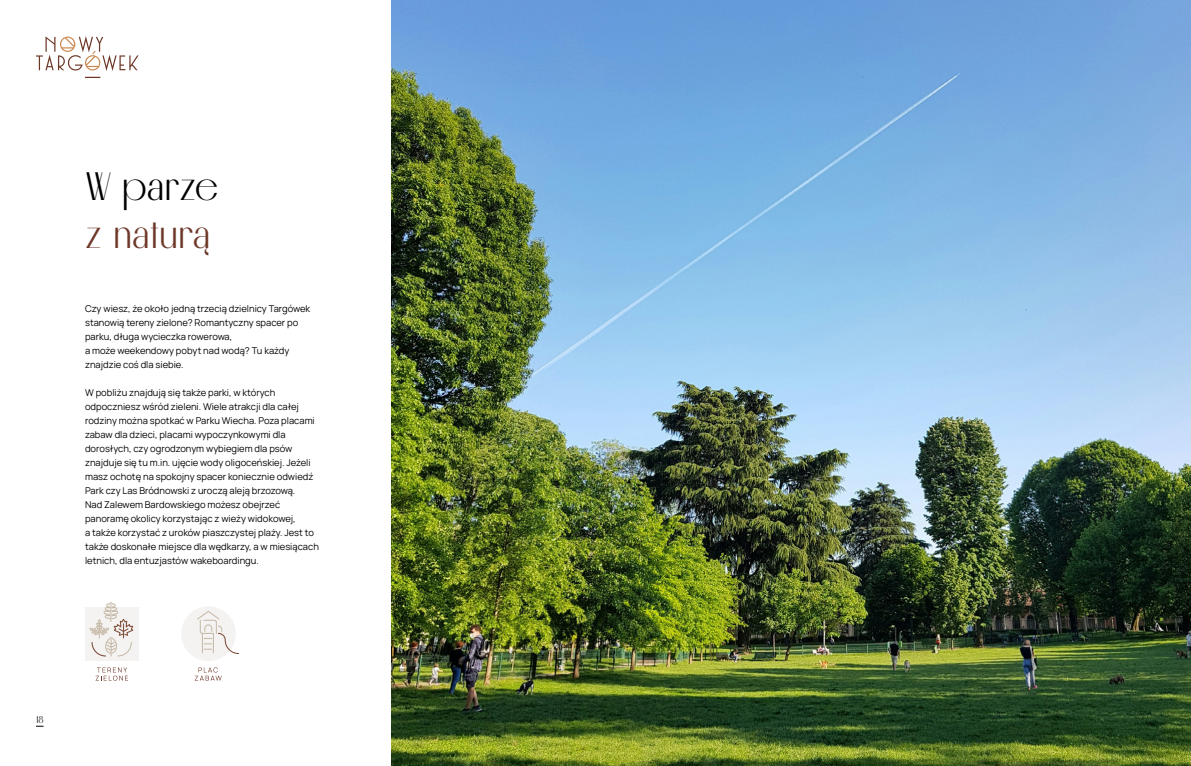
<style>
.page{position:relative;width:1191px;height:766px;background:#fff}
.page>*{position:absolute;margin:0;border:0;box-sizing:border-box;transform-origin:0 0}
.t1{font:40px "Melodrama";color:#6d3828}
.t2{font:40px "Melodrama";letter-spacing:-.005em;color:#000}
.t3{font:10px "Melodrama";color:#000}
.t4{font:9.4px/14px "Manrope";color:#000}
</style>
<div class="page">
<svg style="left:36px;top:36px;width:103px;height:42px"></svg>
<img style="left:391px;top:0;width:800px;height:765px">
<div style="left:85px;top:606px;width:54px;height:54px;background:#f5f3f1"></div>
<svg style="left:90px;top:602px;width:43px;height:54px"></svg>
<svg style="left:95px;top:667px;width:33px;height:13px"></svg>
<svg style="left:195px;top:667px;width:27px;height:13px"></svg>
<div style="left:181px;top:606px;width:55px;height:54px;background:#f5f3f1;border-radius:50%"></div>
<svg style="left:197px;top:610px;width:42px;height:44px"></svg>
<h1 class="t2" style="left:85px;top:164px;width:135px">W parze</h1>
<h1 class="t1" style="left:85px;top:212px;width:127px">z naturą</h1>
<p class="t4" style="left:85px;top:301px;width:227px">Czy wiesz, że około jedną trzecią dzielnicy Targówek stanowią tereny zielone? Romantyczny spacer po parku, długa wycieczka rowerowa,<br>a może weekendowy pobyt nad wodą? Tu każdy znajdzie coś dla siebie.</p>
<p class="t4" style="left:85px;top:385px;width:235px">W pobliżu znajdują się także parki, w których odpoczniesz wśród zieleni. Wiele atrakcji dla całej rodziny można spotkać w Parku Wiecha. Poza placami zabaw dla dzieci, placami wypoczynkowymi dla dorosłych, czy ogrodzonym wybiegiem dla psów znajduje się tu m.in. ujęcie wody oligoceńskiej. Jeżeli masz ochotę na spokojny spacer koniecznie odwiedź Park czy Las Bródnowski z uroczą aleją brzozową.<br>Nad Zalewem Bardowskiego możesz obejrzeć panoramę okolicy korzystając z wieży widokowej,<br>a także korzystać z uroków piaszczystej plaży. Jest to także doskonałe miejsce dla wędkarzy, a w miesiącach letnich, dla entuzjastów wakeboardingu.</p>
<p class="t3" style="left:36px;top:714px;width:9px">18</p>
</div>
